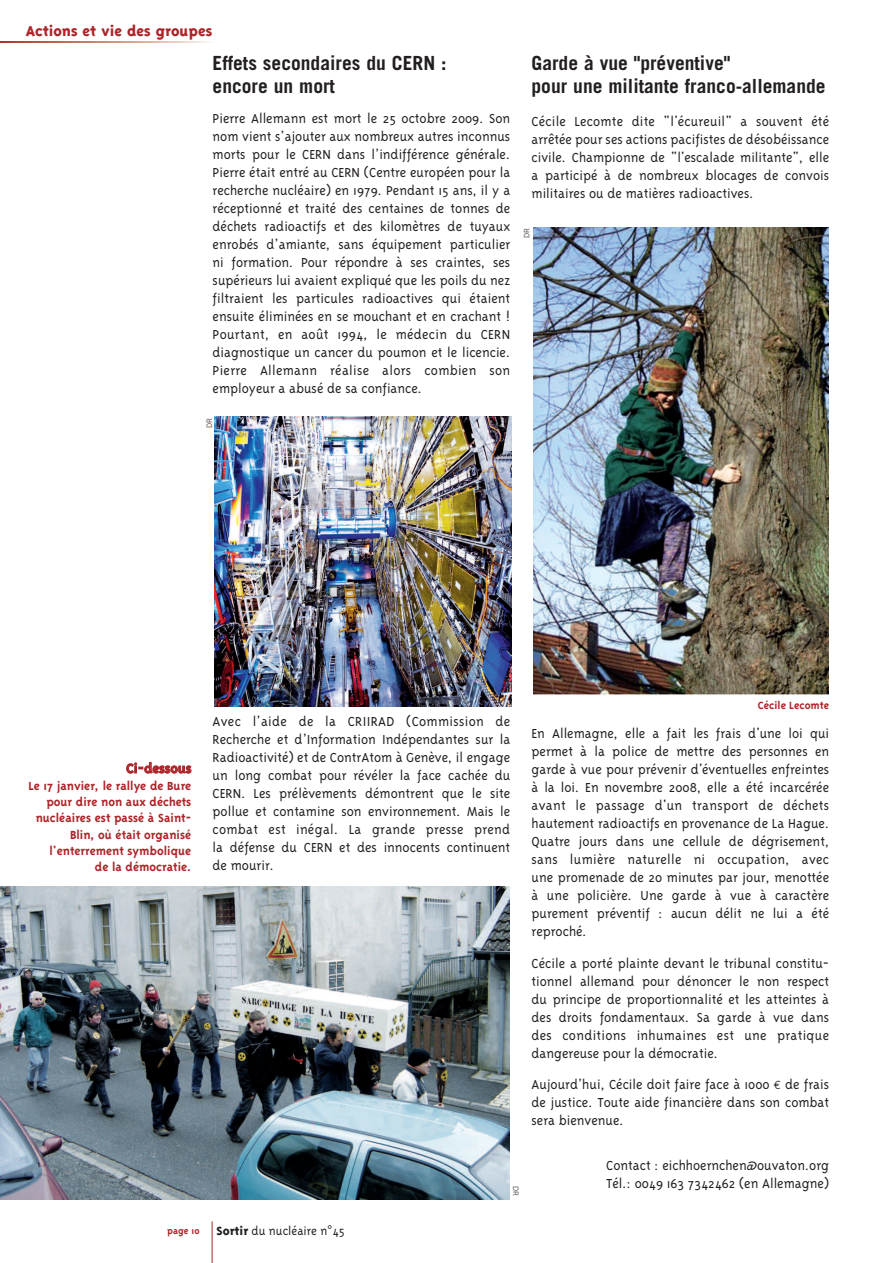
<style>
.page{position:relative;width:893px;height:1263px;background:#fff}
.page>*{position:absolute;margin:0;border:0;box-sizing:border-box;transform-origin:0 0}
.t1{font:700 19.5px/23.4px "Trade Gothic LT Std";color:#231f20}
.t2{font:800 16.5px "Triplex";color:#ab2428}
.t3{font:300 15px/18px "Triplex";color:#231f20;text-align:justify}
.t4{font:700 15px "Triplex";color:#ab2428}
.t5{font:700 13.5px/16.2px "Triplex";color:#ab2428;text-align:right}
.t6{font:300 13.5px "Triplex";color:#231f20}
.t7{font:700 12px "Triplex";color:#ab2428}
.t8{font:700 10.5px "Triplex";color:#ab2428}
.t9{font:300 7.5px "Trade Gothic LT Std";color:#231f20}
.s1{font-weight:800}
.s2{font-family:"Arial Narrow";font-weight:400}
.s3{font-family:"Euro Mono";font-weight:400;font-size:12px}
</style>
<div class="page">
<svg style="left:0;top:41px;width:210px;height:2px"></svg>
<hr style="left:212px;top:1221px;width:1px;height:42px;background:#ab2428">
<img style="left:0;top:887px;width:510px;height:312px">
<img style="left:533px;top:228px;width:295px;height:467px">
<img style="left:214px;top:416px;width:297px;height:291px">
<p class="t2" style="left:26px;top:21px;width:188px">Actions et vie des groupes</p>
<h1 class="t1" style="left:213px;top:53px;width:236px">Effets secondaires du CERN : encore un mort</h1>
<p class="t3" style="left:213px;top:109px;width:299px">Pierre Allemann est mort le 25 octobre 2009. Son nom vient s’ajouter aux nombreux autres inconnus morts pour le CERN dans l’indifférence générale.<br>Pierre était entré au CERN (Centre européen pour la recherche nucléaire) en 1979. Pendant 15 ans, il y a réceptionné et traité des centaines de tonnes de déchets radioactifs et des kilomètres de tuyaux enrobés d’amiante, sans équipement particulier ni formation. Pour répondre à ses craintes, ses supérieurs lui avaient expliqué que les poils du nez filtraient les particules radioactives qui étaient ensuite éliminées en se mouchant et en crachant !<br>Pourtant, en août 1994, le médecin du CERN diagnostique un cancer du poumon et le licencie.<br>Pierre Allemann réalise alors combien son employeur a abusé de sa confiance.</p>
<p class="t9" style="left:207px;top:428px;width:12px;rotate:-90deg">DR</p>
<h1 class="t1" style="left:531px;top:53px;width:296px">Garde à vue "préventive"<br>pour une militante franco-allemande</h1>
<p class="t3" style="left:531px;top:112px;width:299px">Cécile Lecomte dite "l'écureuil" a souvent été arrêtée pour ses actions pacifistes de désobéissance civile. Championne de "l'escalade militante", elle a participé à de nombreux blocages de convois militaires ou de matières radioactives.</p>
<p class="t9" style="left:524px;top:238px;width:12px;rotate:-90deg">DR</p>
<p class="t7" style="left:758px;top:698px;width:73px">Cécile Lecomte</p>
<p class="t4" style="left:126px;top:759px;width:67px">Ci-dessous</p>
<p class="t5" style="left:28px;top:777px;width:164px">Le 17 janvier, le rallye de Bure pour dire non aux déchets nucléaires est passé à Saint-<br>Blin, où était organisé l'enterrement symbolique<br>de la démocratie.</p>
<p class="t3" style="left:213px;top:712px;width:299px">Avec l’aide de la CRIIRAD (Commission de Recherche et d’Information Indépendantes sur la Radioactivité) et de ContrAtom à Genève, il engage un long combat pour révéler la face cachée du CERN. Les prélèvements démontrent que le site pollue et contamine son environnement. Mais le combat est inégal. La grande presse prend la défense du CERN et des innocents continuent de mourir.</p>
<p class="t9" style="left:519px;top:1186px;width:12px;rotate:90deg">DR</p>
<p class="t8" style="left:167px;top:1224px;width:34px">page 10</p>
<p class="t6" style="left:217px;top:1222px;width:130px"><span class="s1">Sortir</span> du nucléaire n<span class="s2">°</span>45</p>
<p class="t3" style="left:531px;top:724px;width:299px">En Allemagne, elle a fait les frais d'une loi qui permet à la police de mettre des personnes en garde à vue pour prévenir d'éventuelles enfreintes à la loi. En novembre 2008, elle a été incarcérée avant le passage d'un transport de déchets hautement radioactifs en provenance de La Hague.<br>Quatre jours dans une cellule de dégrisement, sans lumière naturelle ni occupation, avec une promenade de 20 minutes par jour, menottée à une policière. Une garde à vue à caractère purement préventif : aucun délit ne lui a été reproché.</p>
<p class="t3" style="left:531px;top:954px;width:299px">Cécile a porté plainte devant le tribunal constitu&shy;tionnel allemand pour dénoncer le non respect du principe de proportionnalité et les atteintes à des droits fondamentaux. Sa garde à vue dans des conditions inhumaines est une pratique dangereuse pour la démocratie.</p>
<p class="t3" style="left:531px;top:1075px;width:299px">Aujourd’hui, Cécile doit faire face à 1000 <span class="s3">€</span> de frais de justice. Toute aide financière dans son combat sera bienvenue.</p>
<p class="t3" style="left:606px;top:1156px;width:225px">Contact : eichhoernchen@ouvaton.org<br>Tél.: 0049 163 7342462 (en Allemagne)</p>
</div>
